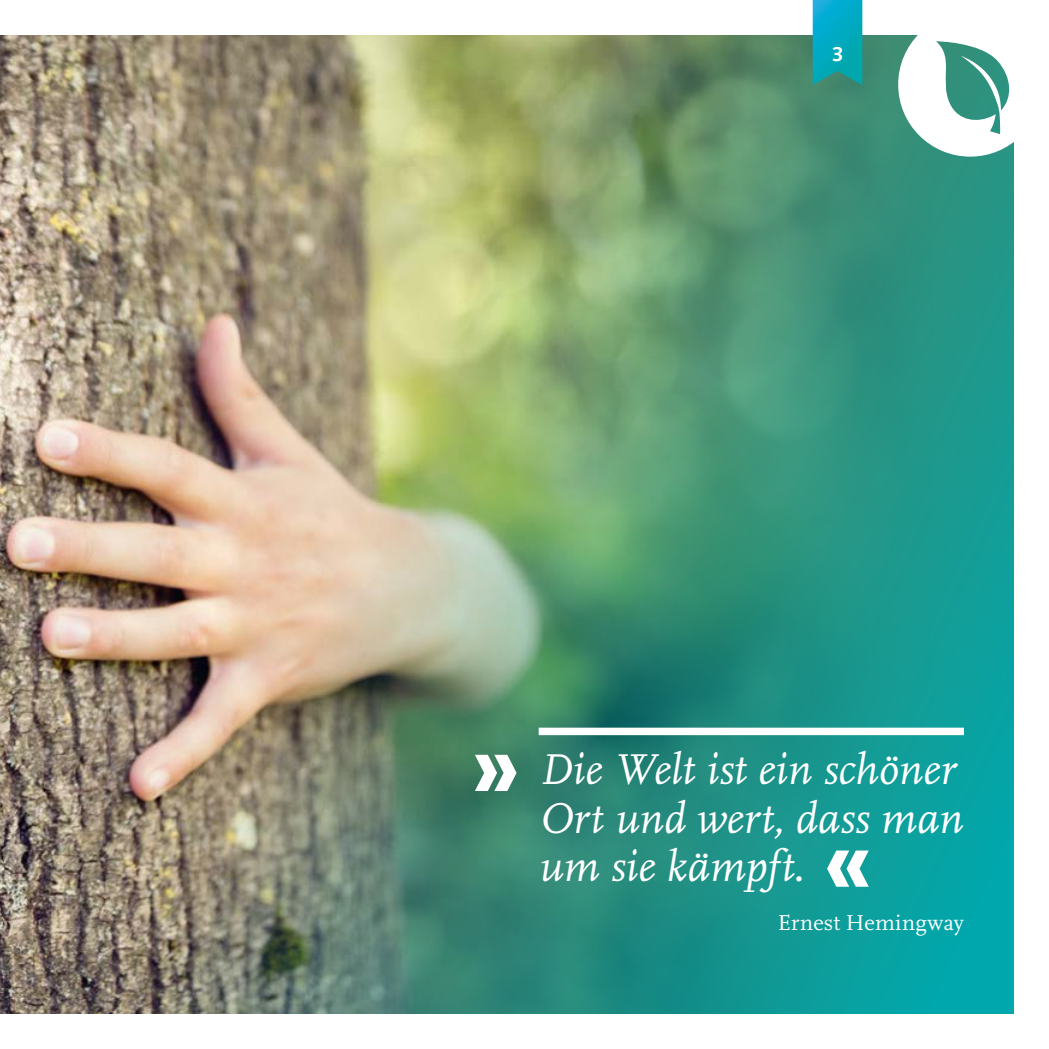
<style>
.page{position:relative;width:1049px;height:1049px;background:#fff}
.page>*{position:absolute;margin:0;border:0;box-sizing:border-box;transform-origin:0 0}
.t1{font:italic 45px/48.8px "Scala OT";color:#fff}
.t2{font:22.5px "Scala OT";letter-spacing:.01em;color:#fff}
.t3{font:700 20px "Linotype Syntax Com";color:#fff}
</style>
<div class="page">
<img style="left:0;top:35px;width:1013px;height:978px">
<div style="left:539px;top:728px;width:425px;height:7px;background:#fff"></div>
<svg style="left:475px;top:755px;width:41px;height:36px"></svg>
<svg style="left:827px;top:850px;width:42px;height:37px"></svg>
<svg style="left:813px;top:0;width:49px;height:85px;background:#07a6ba"></svg>
<svg style="left:898px;top:35px;width:116px;height:122px"></svg>
<p class="t3" style="left:832px;top:42px;width:13px">3</p>
<p class="t1" style="left:539px;top:746px;width:426px">Die Welt ist ein schöner<br>Ort und wert, dass man um sie kämpft.</p>
<p class="t2" style="left:778px;top:910px;width:188px">Ernest Hemingway</p>
</div>
